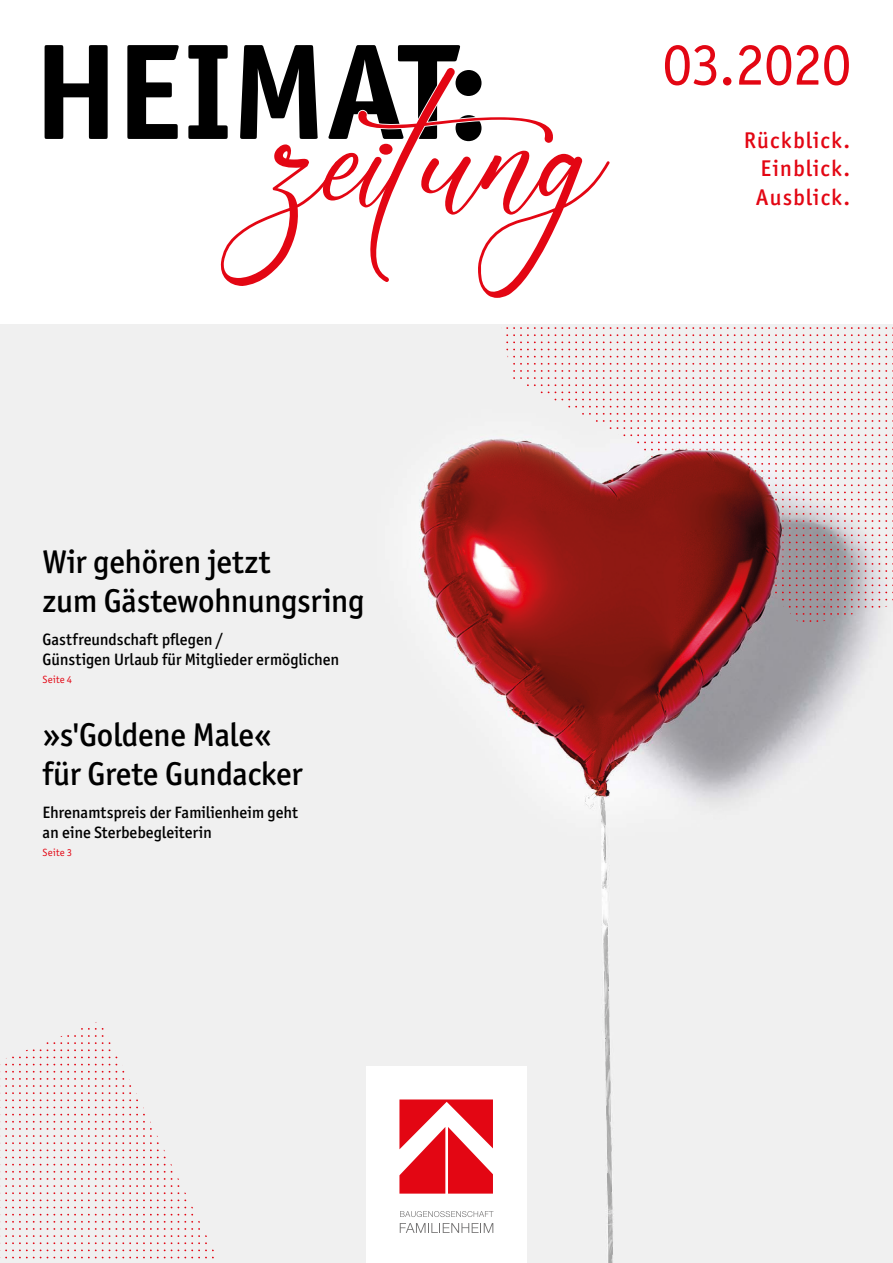
<style>
.page{position:relative;width:893px;height:1263px;background:#fff}
.page>*{position:absolute;margin:0;border:0;box-sizing:border-box;transform-origin:0 0}
.t1{font:700 136.8px "ITC Officina Sans";letter-spacing:-.01em;color:#000}
.t2{font:60.15px "ITC Officina Sans";letter-spacing:-.02em;color:#e30613}
.t3{font:500 33px/39px "ITC Officina Sans";letter-spacing:-.01em;color:#000}
.t4{font:500 22.8px/28.5px "ITC Officina Sans";letter-spacing:.06em;color:#e30613;text-align:justify}
.t5{font:500 16.5px/19.8px "ITC Officina Sans";color:#000}
.t6{font:10.5px "ITC Officina Sans";letter-spacing:.03em;color:#e30613}
.s1{font-family:"Sonetha";font-weight:400;font-size:282.75px;color:#fff}
</style>
<div class="page">
<img style="left:0;top:324px;width:893px;height:939px">
<svg style="left:487px;top:606px;width:406px;height:16px;background:#9d4748"></svg>
<svg style="left:487px;top:599px;width:406px;height:1px"></svg>
<svg style="left:487px;top:592px;width:406px;height:1px"></svg>
<svg style="left:487px;top:556px;width:406px;height:30px;background:#a14c4c"></svg>
<svg style="left:487px;top:549px;width:406px;height:1px"></svg>
<svg style="left:487px;top:506px;width:406px;height:37px;background:#984644"></svg>
<svg style="left:487px;top:499px;width:406px;height:1px"></svg>
<svg style="left:487px;top:456px;width:406px;height:37px"></svg>
<svg style="left:487px;top:449px;width:406px;height:1px"></svg>
<svg style="left:487px;top:406px;width:406px;height:37px"></svg>
<svg style="left:487px;top:399px;width:406px;height:1px"></svg>
<svg style="left:487px;top:356px;width:406px;height:37px"></svg>
<svg style="left:487px;top:349px;width:406px;height:1px"></svg>
<svg style="left:487px;top:324px;width:406px;height:19px"></svg>
<svg style="left:0;top:1021px;width:220px;height:1px"></svg>
<div style="left:0;top:1028px;width:220px;height:30px;background:#f0f0f0"></div>
<svg style="left:0;top:1064px;width:220px;height:1px"></svg>
<svg style="left:0;top:1071px;width:220px;height:37px"></svg>
<svg style="left:0;top:1114px;width:220px;height:1px"></svg>
<svg style="left:0;top:1121px;width:220px;height:37px"></svg>
<svg style="left:0;top:1164px;width:220px;height:1px"></svg>
<svg style="left:0;top:1171px;width:220px;height:37px"></svg>
<svg style="left:0;top:1214px;width:220px;height:1px"></svg>
<svg style="left:0;top:1221px;width:220px;height:42px"></svg>
<div style="left:366px;top:1067px;width:161px;height:196px;background:#fff"></div>
<svg style="left:399px;top:1099px;width:94px;height:94px"></svg>
<svg style="left:400px;top:1223px;width:93px;height:10px"></svg>
<svg style="left:400px;top:1211px;width:93px;height:6px"></svg>
<h1 class="t1" style="left:33px;top:7px;width:575px">HEIMAT:<span class="s1">zeitung</span></h1>
<h2 class="t2" style="left:662px;top:30px;width:191px">03.2020</h2>
<h3 class="t4" style="left:756px;top:126px;width:96px;text-indent:-12px">Rückblick.<br>Einblick.<br>Ausblick.</h3>
<h3 class="t3" style="left:43px;top:542px;width:324px">Wir gehören jetzt<br>zum Gästewohnungsring</h3>
<p class="t5" style="left:43px;top:630px;width:298px">Gastfreundschaft pflegen /<br>Günstigen Urlaub für Mitglieder ermöglichen</p>
<p class="t6" style="left:43px;top:674px;width:31px">Seite 4</p>
<h3 class="t3" style="left:43px;top:715px;width:261px">»s'Goldene Male« für Grete Gundacker</h3>
<p class="t5" style="left:43px;top:803px;width:257px">Ehrenamtspreis der Familienheim geht an eine Sterbebegleiterin</p>
<p class="t6" style="left:43px;top:846px;width:31px">Seite 3</p>
</div>
